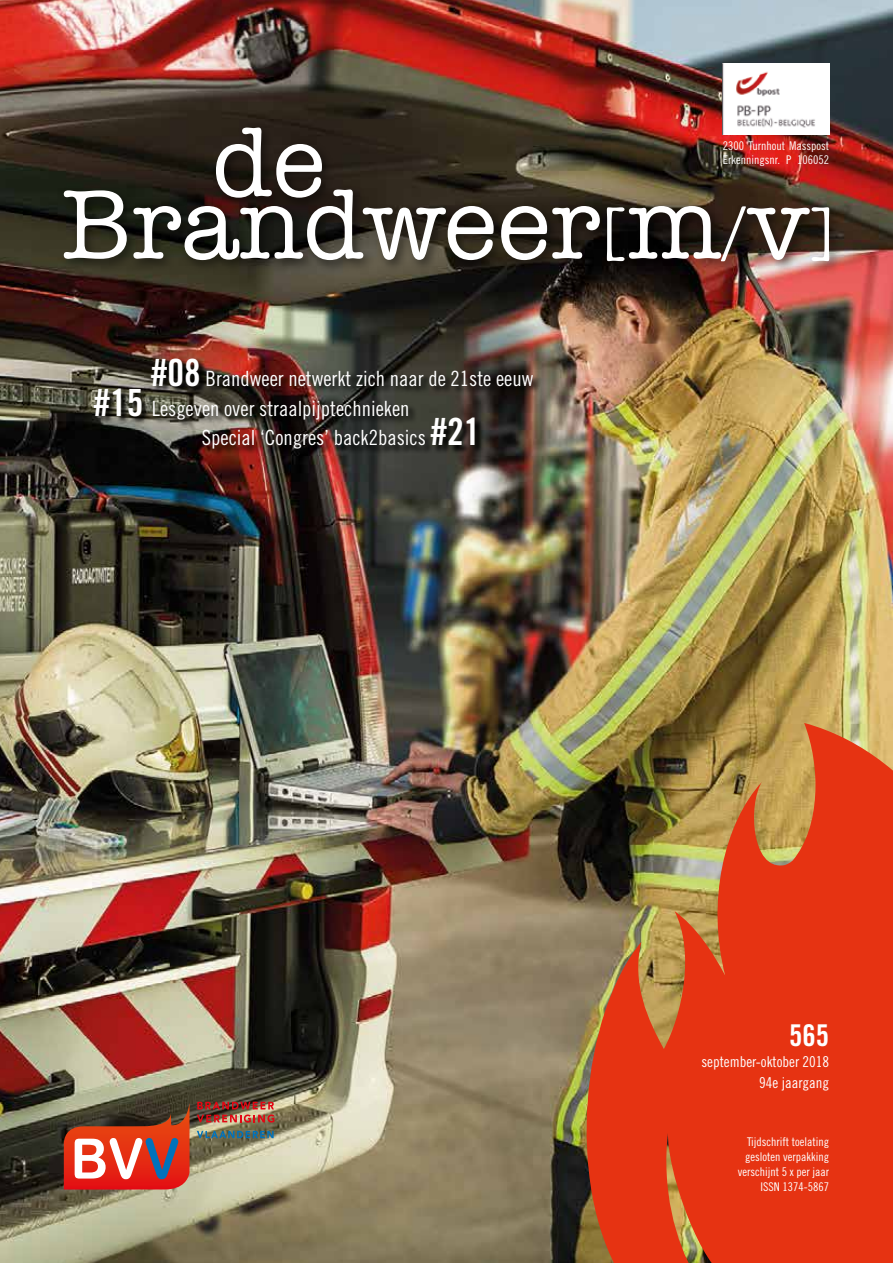
<style>
.page{position:relative;width:893px;height:1263px;background:#fff}
.page>*{position:absolute;margin:0;border:0;box-sizing:border-box;transform-origin:0 0}
.t1{font:30px "Trade Gothic Bold Cond Twenty";color:#fff}
.t2{font:21px "Trade Gothic Cond Eighteen";color:#fff}
.t3{font:15px/21.3px "Trade Gothic Cond Eighteen";color:#fff;text-align:right}
.t4{font:12px/15px "Trade Gothic Cond Eighteen";color:#fff;text-align:right}
.s1{font-family:"Trade Gothic Bold Cond Twenty";font-size:37.5px}
</style>
<div class="page">
<img style="left:0;top:0;width:893px;height:1263px">
<img style="left:565px;top:723px;width:328px;height:540px">
<svg style="left:197px;top:1131px;width:77px;height:7px"></svg>
<svg style="left:197px;top:1102px;width:77px;height:20px;background:#9e4f43"></svg>
<svg style="left:64px;top:1103px;width:125px;height:86px;background:#b15041"></svg>
<img style="left:723px;top:64px;width:106px;height:59px">
<div style="left:60px;top:123px;width:783px;height:152px;background:#000;opacity:.5"></div>
<svg style="left:216px;top:128px;width:106px;height:61px"></svg>
<svg style="left:64px;top:189px;width:765px;height:72px"></svg>
<img style="left:93px;top:358px;width:449px;height:100px">
<h2 class="t2" style="left:151px;top:366px;width:384px"><span class="s1">#08</span> Brandweer netwerkt zich naar de 21ste eeuw</h2>
<h2 class="t2" style="left:94px;top:396px;width:318px"><span class="s1">#15</span> Lesgeven over straalpijptechnieken</h2>
<h2 class="t2" style="left:202px;top:425px;width:280px">Special ‘Congres’ back2basics <span class="s1">#21</span></h2>
<p class="t4" style="left:723px;top:138px;width:108px;line-height:14.4px;text-align:left">2300 Turnhout Masspost<br>Erkenningsnr. P 106052</p>
<h1 class="t1" style="left:789px;top:1017px;width:41px">565</h1>
<p class="t3" style="left:701px;top:1051px;width:129px">september-oktober 2018<br>94e jaargang</p>
<p class="t4" style="left:738px;top:1134px;width:93px">Tijdschrift toelating gesloten verpakking verschijnt 5 x per jaar<br>ISSN 1374-5867</p>
</div>
